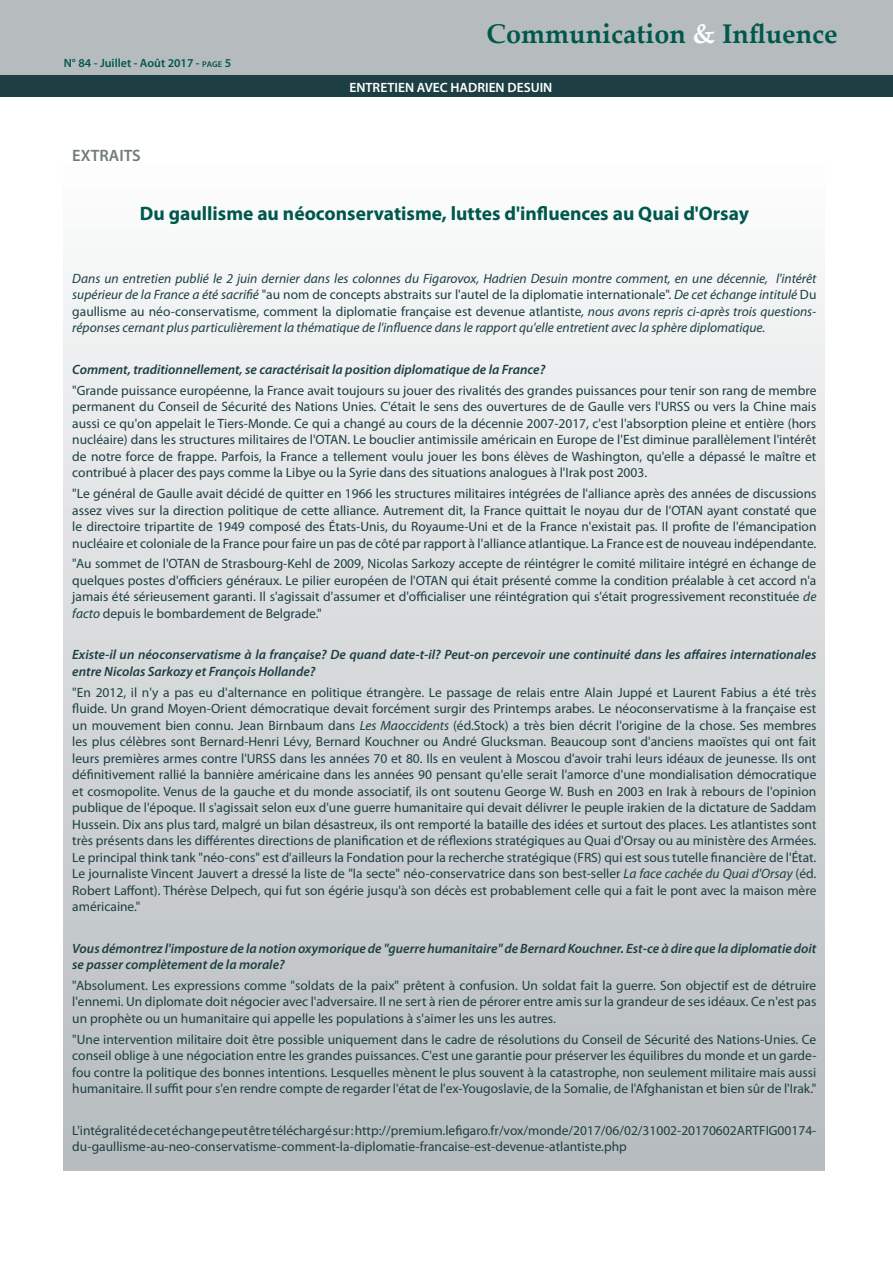
<style>
.page{position:relative;width:893px;height:1263px;background:#fff}
.page>*{position:absolute;margin:0;border:0;box-sizing:border-box;transform-origin:0 0}
.t1{font:700 27px "Palatino Linotype";color:#00584c}
.Titre_article_P1-4{font:700 19.5px "Myriad Pro";color:#00584c}
.Titre_colonnes{font:600 16.5px "Myriad Pro";color:#727b7c}
.Style_de_paragraphe{font:13.5px/16.5px "Myriad Pro";color:#1d3f44;text-align:justify}
.Style_de_paragraphe-2{font:italic 13.5px/16.5px "Myriad Pro";color:#1d3f44;text-align:justify}
.Style_de_paragraphe-3{font:italic 600 13.5px/16.5px "Myriad Pro";color:#1d3f44}
.t2{font:600 13.5px "Myriad Pro";color:#fff}
.t3{font:600 12px "Myriad Pro";color:#00584c}
.s1{font-size:8.4px}
.s2{color:#fff}
.s3{font-style:normal}
.s4{font-style:italic}
</style>
<div class="page">
<div style="left:0;top:0;width:893px;height:74px;background:#b6bcbe"></div>
<div style="left:0;top:76px;width:893px;height:21px;background:#1d3f44"></div>
<div style="left:64px;top:123px;width:761px;height:1047px;background:linear-gradient(to bottom,#fff,#b4b9bc)"></div>
<p class="t3" style="left:64px;top:55px;width:169px">N° 84 - Juillet - Août 2017 - <span class="s1">page</span> 5</p>
<p class="Titre_colonnes" style="left:72px;top:145px;width:70px">EXTRAITS</p>
<p class="t1" style="left:487px;top:14px;width:353px">Communication <span class="s2">&amp;</span> Influence</p>
<p class="t2" style="left:349px;top:79px;width:204px">ENTRETIEN AVEC HADRIEN DESUIN</p>
<p class="Titre_article_P1-4" style="left:140px;top:201px;width:611px">Du gaullisme au néoconservatisme, luttes d'influences au Quai d'Orsay</p>
<p class="Style_de_paragraphe-2" style="left:72px;top:270px;width:746px">Dans un entretien publié le 2 juin dernier dans les colonnes du Figarovox, Hadrien Desuin montre comment, en une décennie, l'intérêt supérieur de la France a été sacrifié <span class="s3">"au nom de concepts abstraits sur l'autel de la diplomatie internationale".</span> De cet échange intitulé <span class="s3">Du gaullisme au néo-conservatisme, comment la diplomatie française est devenue atlantiste</span>, nous avons repris ci-après trois questions&shy;réponses cernant plus particulièrement la thématique de l'influence dans le rapport qu'elle entretient avec la sphère diplomatique.</p>
<p class="Style_de_paragraphe-3" style="left:72px;top:361px;width:474px">Comment, traditionnellement, se caractérisait la position diplomatique de la France?</p>
<p class="Style_de_paragraphe" style="left:72px;top:382px;width:746px">"Grande puissance européenne, la France avait toujours su jouer des rivalités des grandes puissances pour tenir son rang de membre permanent du Conseil de Sécurité des Nations Unies. C'était le sens des ouvertures de de Gaulle vers l'URSS ou vers la Chine mais aussi ce qu'on appelait le Tiers-Monde. Ce qui a changé au cours de la décennie 2007-2017, c'est l'absorption pleine et entière (hors nucléaire) dans les structures militaires de l'OTAN. Le bouclier antimissile américain en Europe de l'Est diminue parallèlement l'intérêt de notre force de frappe. Parfois, la France a tellement voulu jouer les bons élèves de Washington, qu'elle a dépassé le maître et contribué à placer des pays comme la Libye ou la Syrie dans des situations analogues à l'Irak post 2003.</p>
<p class="Style_de_paragraphe" style="left:72px;top:485px;width:746px">"Le général de Gaulle avait décidé de quitter en 1966 les structures militaires intégrées de l'alliance après des années de discussions assez vives sur la direction politique de cette alliance. Autrement dit, la France quittait le noyau dur de l'OTAN ayant constaté que le directoire tripartite de 1949 composé des États-Unis, du Royaume-Uni et de la France n'existait pas. Il profite de l'émancipation nucléaire et coloniale de la France pour faire un pas de côté par rapport à l'alliance atlantique. La France est de nouveau indépendante.</p>
<p class="Style_de_paragraphe" style="left:72px;top:555px;width:746px">"Au sommet de l'OTAN de Strasbourg-Kehl de 2009, Nicolas Sarkozy accepte de réintégrer le comité militaire intégré en échange de quelques postes d'officiers généraux. Le pilier européen de l'OTAN qui était présenté comme la condition préalable à cet accord n'a jamais été sérieusement garanti. Il s'agissait d'assumer et d'officialiser une réintégration qui s'était progressivement reconstituée <span class="s4">de facto</span> depuis le bombardement de Belgrade."</p>
<p class="Style_de_paragraphe-3" style="left:72px;top:646px;width:746px">Existe-il un néoconservatisme à la française? De quand date-t-il? Peut-on percevoir une continuité dans les affaires internationales entre Nicolas Sarkozy et François Hollande?</p>
<p class="Style_de_paragraphe" style="left:72px;top:683px;width:746px">"En 2012, il n'y a pas eu d'alternance en politique étrangère. Le passage de relais entre Alain Juppé et Laurent Fabius a été très fluide. Un grand Moyen-Orient démocratique devait forcément surgir des Printemps arabes. Le néoconservatisme à la française est un mouvement bien connu. Jean Birnbaum dans <span class="s4">Les Maoccidents</span> (éd.Stock) a très bien décrit l'origine de la chose. Ses membres les plus célèbres sont Bernard-Henri Lévy, Bernard Kouchner ou André Glucksman. Beaucoup sont d'anciens maoïstes qui ont fait leurs premières armes contre l'URSS dans les années 70 et 80. Ils en veulent à Moscou d'avoir trahi leurs idéaux de jeunesse. Ils ont définitivement rallié la bannière américaine dans les années 90 pensant qu'elle serait l'amorce d'une mondialisation démocratique et cosmopolite. Venus de la gauche et du monde associatif, ils ont soutenu George W. Bush en 2003 en Irak à rebours de l'opinion publique de l'époque. Il s'agissait selon eux d'une guerre humanitaire qui devait délivrer le peuple irakien de la dictature de Saddam Hussein. Dix ans plus tard, malgré un bilan désastreux, ils ont remporté la bataille des idées et surtout des places. Les atlantistes sont très présents dans les différentes directions de planification et de réflexions stratégiques au Quai d'Orsay ou au ministère des Armées.<br>Le principal think tank "néo-cons" est d'ailleurs la Fondation pour la recherche stratégique (FRS) qui est sous tutelle financière de l'État.<br>Le journaliste Vincent Jauvert a dressé la liste de "la secte" néo-conservatrice dans son best-seller <span class="s4">La face cachée du Quai d'Orsay</span> (éd.<br>Robert Laffont). Thérèse Delpech, qui fut son égérie jusqu'à son décès est probablement celle qui a fait le pont avec la maison mère américaine."</p>
<p class="Style_de_paragraphe-3" style="left:72px;top:939px;width:746px">Vous démontrez l'imposture de la notion oxymorique de "guerre humanitaire" de Bernard Kouchner. Est-ce à dire que la diplomatie doit se passer complètement de la morale?</p>
<p class="Style_de_paragraphe" style="left:72px;top:977px;width:746px">"Absolument. Les expressions comme "soldats de la paix" prêtent à confusion. Un soldat fait la guerre. Son objectif est de détruire l'ennemi. Un diplomate doit négocier avec l'adversaire. Il ne sert à rien de pérorer entre amis sur la grandeur de ses idéaux. Ce n'est pas un prophète ou un humanitaire qui appelle les populations à s'aimer les uns les autres.</p>
<p class="Style_de_paragraphe" style="left:72px;top:1030px;width:746px">"Une intervention militaire doit être possible uniquement dans le cadre de résolutions du Conseil de Sécurité des Nations-Unies. Ce conseil oblige à une négociation entre les grandes puissances. C'est une garantie pour préserver les équilibres du monde et un garde&shy;fou contre la politique des bonnes intentions. Lesquelles mènent le plus souvent à la catastrophe, non seulement militaire mais aussi humanitaire. Il suffit pour s'en rendre compte de regarder l'état de l'ex-Yougoslavie, de la Somalie, de l'Afghanistan et bien sûr de l'Irak."</p>
<p class="Style_de_paragraphe" style="left:72px;top:1121px;width:746px">L'intégralité de cet échange peut être téléchargé sur : http://premium.lefigaro.fr/vox/monde/2017/06/02/31002-20170602ARTFIG00174- du-gaullisme-au-neo-conservatisme-comment-la-diplomatie-francaise-est-devenue-atlantiste.php</p>
</div>
